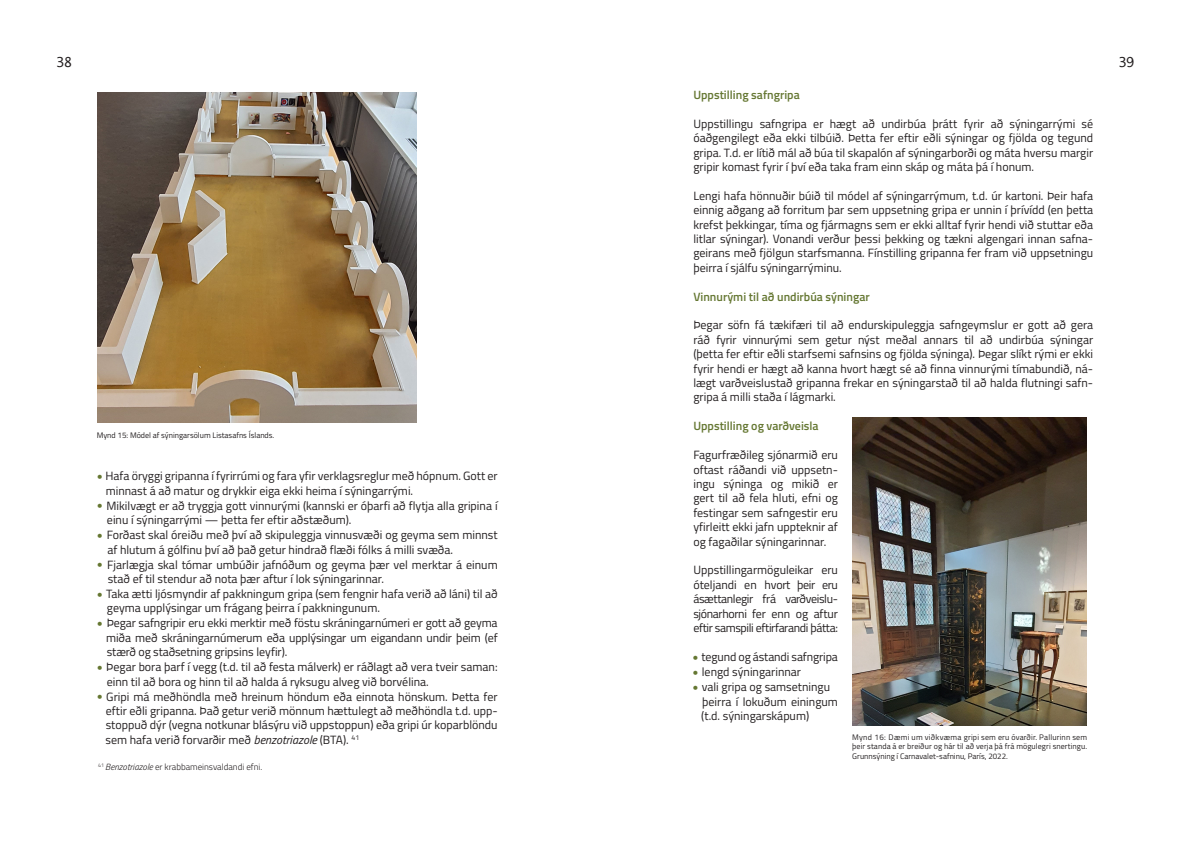
<style>
.page{position:relative;width:1191px;height:842px;background:#fff}
.page>*{position:absolute;margin:0;border:0;box-sizing:border-box;transform-origin:0 0}
.t1{font:13px "Monaco";color:#231f20}
.t2{font:12px/14.4px "Titillium";color:#231f20}
.t3{font:600 12px "Titillium";color:#657732}
.t4{font:300 9px "Titillium";color:#231f20}
.t5{font:8px/9.5px "Titillium";color:#231f20;text-align:justify}
.s1{font-style:italic}
</style>
<div class="page">
<img style="left:97px;top:93px;width:320px;height:330px">
<img style="left:852px;top:418px;width:234px;height:307px">
<p class="t1" style="left:56px;top:52px;width:17px">38</p>
<p class="t1" style="left:1118px;top:52px;width:17px">39</p>
<p class="t5" style="left:97px;top:430px;width:179px">Mynd 15: Módel af sýningarsölum Listasafns Íslands.</p>
<p class="t2" style="left:106px;top:468px;width:393px;text-indent:-8px"><sup>■</sup> Hafa öryggi gripanna í fyrirrúmi og fara yfir verklagsreglur með hópnum. Gott er minnast á að matur og drykkir eiga ekki heima í sýningarrými.</p>
<p class="t2" style="left:107px;top:498px;width:392px;text-indent:-9px"><sup>■</sup> Mikilvægt er að tryggja gott vinnurými (kannski er óþarfi að flytja alla gripina í einu í sýningarrými — þetta fer eftir aðstæðum).</p>
<p class="t2" style="left:107px;top:527px;width:392px;text-indent:-10px"><sup>■</sup> Forðast skal óreiðu með því að skipuleggja vinnusvæði og geyma sem minnst af hlutum á gólfinu því að það getur hindrað flæði fólks á milli svæða.</p>
<p class="t2" style="left:108px;top:557px;width:391px;text-indent:-10px"><sup>■</sup> Fjarlægja skal tómar umbúðir jafnóðum og geyma þær vel merktar á einum stað ef til stendur að nota þær aftur í lok sýningarinnar.</p>
<p class="t2" style="left:107px;top:586px;width:392px;text-indent:-9px"><sup>■</sup> Taka ætti ljósmyndir af pakkningum gripa (sem fengnir hafa verið að láni) til að geyma upplýsingar um frágang þeirra í pakkningunum.</p>
<p class="t2" style="left:106px;top:615px;width:393px;text-align:justify;text-indent:-8px"><sup>■</sup> Þegar safngripir eru ekki merktir með föstu skráningarnúmeri er gott að geyma miða með skráningarnúmerum eða upplýsingar um eigandann undir þeim (ef stærð og staðsetning gripsins leyfir).</p>
<p class="t2" style="left:107px;top:659px;width:392px;text-indent:-9px"><sup>■</sup> Þegar bora þarf í vegg (t.d. til að festa málverk) er ráðlagt að vera tveir saman: einn til að bora og hinn til að halda á ryksugu alveg við borvélina.</p>
<p class="t2" style="left:105px;top:689px;width:394px;text-align:justify;text-indent:-8px"><sup>■</sup> Gripi má meðhöndla með hreinum höndum eða einnota hönskum. Þetta fer eftir eðli gripanna. Það getur verið mönnum hættulegt að meðhöndla t.d. upp&shy;stoppuð dýr (vegna notkunar blásýru við uppstoppun) eða gripi úr koparblöndu sem hafa verið forvarðir með <span class="s1">benzotriazole</span> (BTA). <sup>41</sup></p>
<p class="t4" style="left:98px;top:760px;width:166px"><sup>41</sup> <span class="s1">Benzotriazole</span> er krabbameinsvaldandi efni.</p>
<p class="t3" style="left:693px;top:86px;width:108px">Uppstilling safngripa</p>
<p class="t2" style="left:693px;top:116px;width:401px;text-align:justify">Uppstillingu safngripa er hægt að undirbúa þrátt fyrir að sýningarrými sé óaðgengilegt eða ekki tilbúið. Þetta fer eftir eðli sýningar og fjölda og tegund gripa. T.d. er lítið mál að búa til skapalón af sýningarborði og máta hversu margir gripir komast fyrir í því eða taka fram einn skáp og máta þá í honum.</p>
<p class="t2" style="left:693px;top:188px;width:401px;text-align:justify">Lengi hafa hönnuðir búið til módel af sýningarrýmum, t.d. úr kartoni. Þeir hafa einnig aðgang að forritum þar sem uppsetning gripa er unnin í þrívídd (en þetta krefst þekkingar, tíma og fjármagns sem er ekki alltaf fyrir hendi við stuttar eða litlar sýningar). Vonandi verður þessi þekking og tækni algengari innan safna&shy;geirans með fjölgun starfsmanna. Fínstilling gripanna fer fram við uppsetningu þeirra í sjálfu sýningarrýminu.</p>
<p class="t3" style="left:693px;top:287px;width:178px">Vinnurými til að undirbúa sýningar</p>
<p class="t2" style="left:693px;top:317px;width:401px;text-align:justify">Þegar söfn fá tækifæri til að endurskipuleggja safngeymslur er gott að gera ráð fyrir vinnurými sem getur nýst meðal annars til að undirbúa sýningar (þetta fer eftir eðli starfsemi safnsins og fjölda sýninga). Þegar slíkt rými er ekki fyrir hendi er hægt að kanna hvort hægt sé að finna vinnurými tímabundið, ná&shy;lægt varðveislustað gripanna frekar en sýningarstað til að halda flutningi safn&shy;gripa á milli staða í lágmarki.</p>
<p class="t3" style="left:693px;top:417px;width:127px">Uppstilling og varðveisla</p>
<p class="t2" style="left:693px;top:447px;width:146px;text-align:justify">Fagurfræðileg sjónarmið eru oftast ráðandi við uppsetn&shy;ingu sýninga og mikið er gert til að fela hluti, efni og festingar sem safngestir eru yfirleitt ekki jafn uppteknir af og fagaðilar sýningarinnar.</p>
<p class="t2" style="left:693px;top:562px;width:146px;text-align:justify">Uppstillingarmöguleikar eru óteljandi en hvort þeir eru ásættanlegir frá varðveislu&shy;sjónarhorni fer enn og aftur eftir samspili eftirfarandi þátta:</p>
<p class="t2" style="left:693px;top:649px;width:146px"><sup>■</sup> tegund og ástandi safngripa</p>
<p class="t2" style="left:693px;top:664px;width:109px"><sup>■</sup> lengd sýningarinnar</p>
<p class="t2" style="left:701px;top:679px;width:138px;text-indent:-8px"><sup>■</sup> vali gripa og samsetningu þeirra í lokuðum einingum (t.d. sýningarskápum)</p>
<p class="t5" style="left:852px;top:732px;width:236px">Mynd 16: Dæmi um viðkvæma gripi sem eru óvarðir. Pallurinn sem þeir standa á er breiður og hár til að verja þá frá mögulegri snertingu.<br>Grunnsýning í Carnavalet-safninu, París, 2022.</p>
</div>
